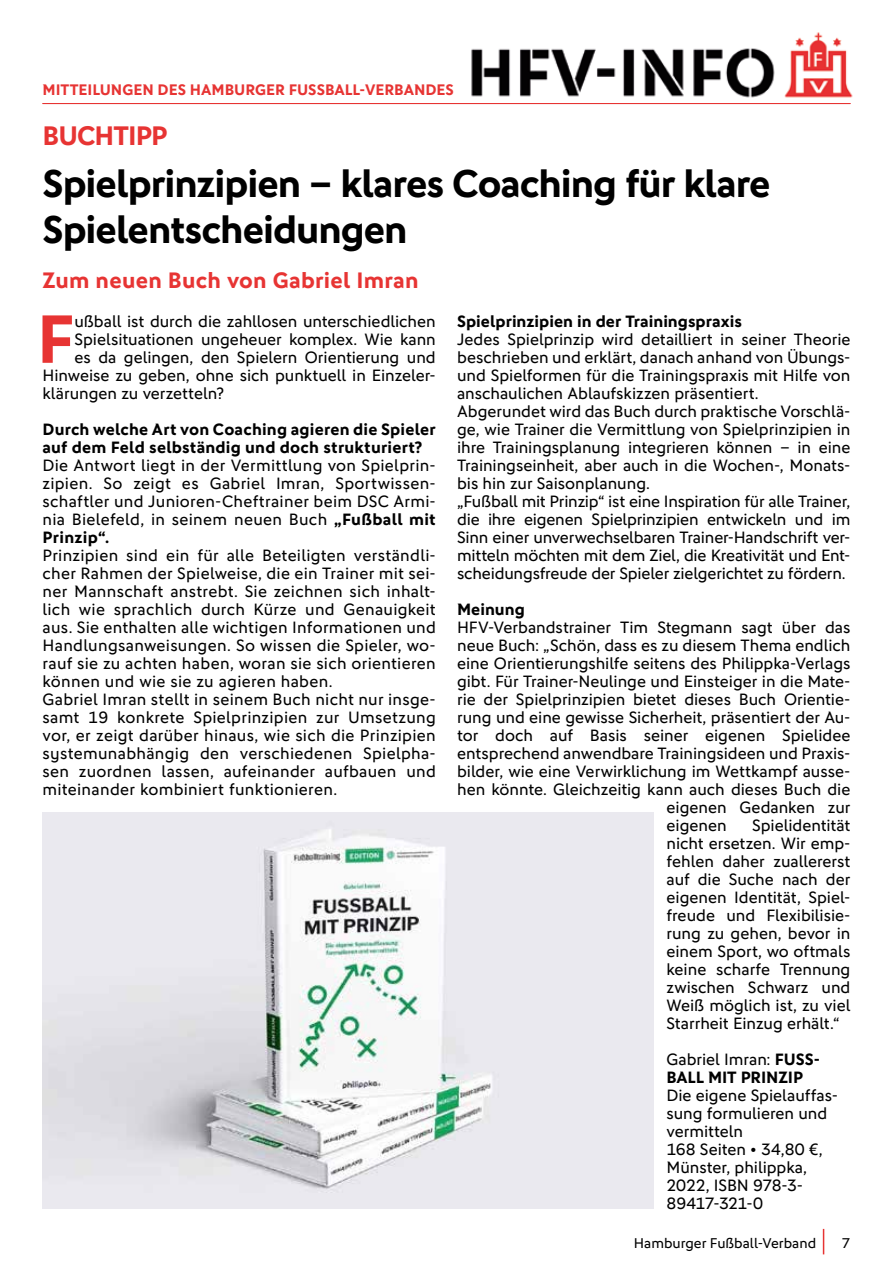
<style>
.page{position:relative;width:893px;height:1263px;background:#fff}
.page>*{position:absolute;margin:0;border:0;box-sizing:border-box;transform-origin:0 0}
.t1{font:700 68.7px "DFB Sans";color:#e73433}
.t2{font:700 39px/46.8px "DFB Sans";letter-spacing:-.025em;color:#000}
.t3{font:700 27px "DFB Sans";letter-spacing:-.035em;color:#e73433}
.t4{font:700 22.5px "DFB Sans";letter-spacing:.01em;color:#e73433}
.t5{font:16.5px/18px "DFB Sans";color:#000}
.t6{font:700 16.5px/18px "DFB Sans";letter-spacing:.01em;color:#000}
.t7{font:700 15.3px "DFB Sans";color:#e73433}
.t8{font:14.25px "DFB Sans";color:#000}
.s1{font-weight:700}
.s2{font-weight:400}
</style>
<div class="page">
<svg style="left:823px;top:1229px;width:1px;height:25px"></svg>
<img style="left:471px;top:32px;width:382px;height:66px">
<hr style="left:43px;top:103px;width:807px;height:1px;background:#e73433">
<img style="left:43px;top:813px;width:611px;height:396px">
<p class="t7" style="left:43px;top:80px;width:413px">MITTEILUNGEN DES HAMBURGER FUSSBALL-VERBANDES</p>
<h3 class="t3" style="left:43px;top:120px;width:127px">BUCHTIPP</h3>
<h2 class="t2" style="left:43px;top:159px;width:730px">Spielprinzipien – klares Coaching für klare<br>Spielentscheidungen</h2>
<h3 class="t4" style="left:43px;top:266px;width:378px">Zum neuen Buch von Gabriel Imran</h3>
<h1 class="t1" style="left:37px;top:298px;width:39px">F</h1>
<p class="t5" style="left:75px;top:312px;width:363px">ußball ist durch die zahllosen unterschiedlichen</p>
<p class="t6" style="left:457px;top:312px;width:286px">Spielprinzipien in der Trainingspraxis</p>
<p class="t5" style="left:457px;top:330px;width:395px">Jedes Spielprinzip wird detailliert in seiner Theorie beschrieben und erklärt, danach anhand von Übungs&shy;und Spielformen für die Trainingspraxis mit Hilfe von anschaulichen Ablaufskizzen präsentiert.<br>Abgerundet wird das Buch durch praktische Vorschlä&shy;ge, wie Trainer die Vermittlung von Spielprinzipien in ihre Trainingsplanung integrieren können – in eine Trainingseinheit, aber auch in die Wochen-, Monats&shy;bis hin zur Saisonplanung.<br>„Fußball mit Prinzip“ ist eine Inspiration für alle Trainer, die ihre eigenen Spielprinzipien entwickeln und im Sinn einer unverwechselbaren Trainer-Handschrift ver&shy;mitteln möchten mit dem Ziel, die Kreativität und Ent&shy;scheidungsfreude der Spieler zielgerichtet zu fördern.</p>
<p class="t6" style="left:457px;top:600px;width:69px">Meinung</p>
<p class="t5" style="left:457px;top:618px;width:395px">HFV-Verbandstrainer Tim Stegmann sagt über das</p>
<p class="t5" style="left:457px;top:636px;width:395px">neue Buch: „Schön, dass es zu diesem Thema endlich</p>
<p class="t5" style="left:457px;top:654px;width:395px">eine Orientierungshilfe seitens des Philippka-Verlags</p>
<p class="t5" style="left:457px;top:672px;width:395px">gibt. Für Trainer-Neulinge und Einsteiger in die Mate-</p>
<p class="t5" style="left:457px;top:690px;width:395px">rie der Spielprinzipien bietet dieses Buch Orientie-</p>
<p class="t5" style="left:457px;top:708px;width:395px">rung und eine gewisse Sicherheit, präsentiert der Au-</p>
<p class="t5" style="left:457px;top:726px;width:395px">tor doch auf Basis seiner eigenen Spielidee</p>
<p class="t5" style="left:457px;top:744px;width:395px">entsprechend anwendbare Trainingsideen und Praxis-</p>
<p class="t5" style="left:457px;top:762px;width:395px">bilder, wie eine Verwirklichung im Wettkampf ausse-</p>
<p class="t5" style="left:457px;top:780px;width:395px">hen könnte. Gleichzeitig kann auch dieses Buch die</p>
<p class="t5" style="left:666px;top:798px;width:185px">eigenen Gedanken zur</p>
<p class="t5" style="left:666px;top:816px;width:62px">eigenen</p>
<p class="t5" style="left:75px;top:330px;width:363px">Spielsituationen ungeheuer komplex. Wie kann</p>
<p class="t5" style="left:75px;top:348px;width:363px">es da gelingen, den Spielern Orientierung und</p>
<p class="t5" style="left:43px;top:366px;width:395px">Hinweise zu geben, ohne sich punktuell in Einzeler-</p>
<p class="t5" style="left:43px;top:384px;width:183px">klärungen zu verzetteln?</p>
<p class="t6" style="left:43px;top:420px;width:395px">Durch welche Art von Coaching agieren die Spieler auf dem Feld selbständig und doch strukturiert?</p>
<p class="t5" style="left:43px;top:456px;width:395px;text-align:justify">Die Antwort liegt in der Vermittlung von Spielprin&shy;zipien. So zeigt es Gabriel Imran, Sportwissen&shy;schaftler und Junioren-Cheftrainer beim DSC Armi&shy;nia Bielefeld, in seinem neuen Buch <span class="s1">„Fußball mit Prinzip“.</span></p>
<p class="t5" style="left:43px;top:546px;width:395px">Prinzipien sind ein für alle Beteiligten verständli&shy;cher Rahmen der Spielweise, die ein Trainer mit sei&shy;ner Mannschaft anstrebt. Sie zeichnen sich inhalt&shy;lich wie sprachlich durch Kürze und Genauigkeit aus. Sie enthalten alle wichtigen Informationen und Handlungsanweisungen. So wissen die Spieler, wo&shy;rauf sie zu achten haben, woran sie sich orientieren können und wie sie zu agieren haben.<br>Gabriel Imran stellt in seinem Buch nicht nur insge&shy;samt 19 konkrete Spielprinzipien zur Umsetzung vor, er zeigt darüber hinaus, wie sich die Prinzipien systemunabhängig den verschiedenen Spielpha&shy;sen zuordnen lassen, aufeinander aufbauen und miteinander kombiniert funktionieren.</p>
<p class="t5" style="left:666px;top:816px;width:185px;text-align:justify;text-indent:86px">Spielidentität nicht ersetzen. Wir emp&shy;fehlen daher zuallererst auf die Suche nach der eigenen Identität, Spiel&shy;freude und Flexibilisie&shy;rung zu gehen, bevor in einem Sport, wo oftmals keine scharfe Trennung zwischen Schwarz und Weiß möglich ist, zu viel Starrheit Einzug erhält.“</p>
<p class="t6" style="left:666px;top:1050px;width:155px"><span class="s2">Gabriel Imran:</span> FUSS-<br>BALL MIT PRINZIP</p>
<p class="t5" style="left:666px;top:1086px;width:173px">Die eigene Spielauffas&shy;sung formulieren und vermitteln<br>168 Seiten • 34,80 €,<br>Münster, philippka,<br>2022, ISBN 978-3-<br>89417-321-0</p>
<p class="t8" style="left:634px;top:1235px;width:184px">Hamburger Fußball-Verband</p>
<p class="t8" style="left:842px;top:1235px;width:10px">7</p>
</div>
